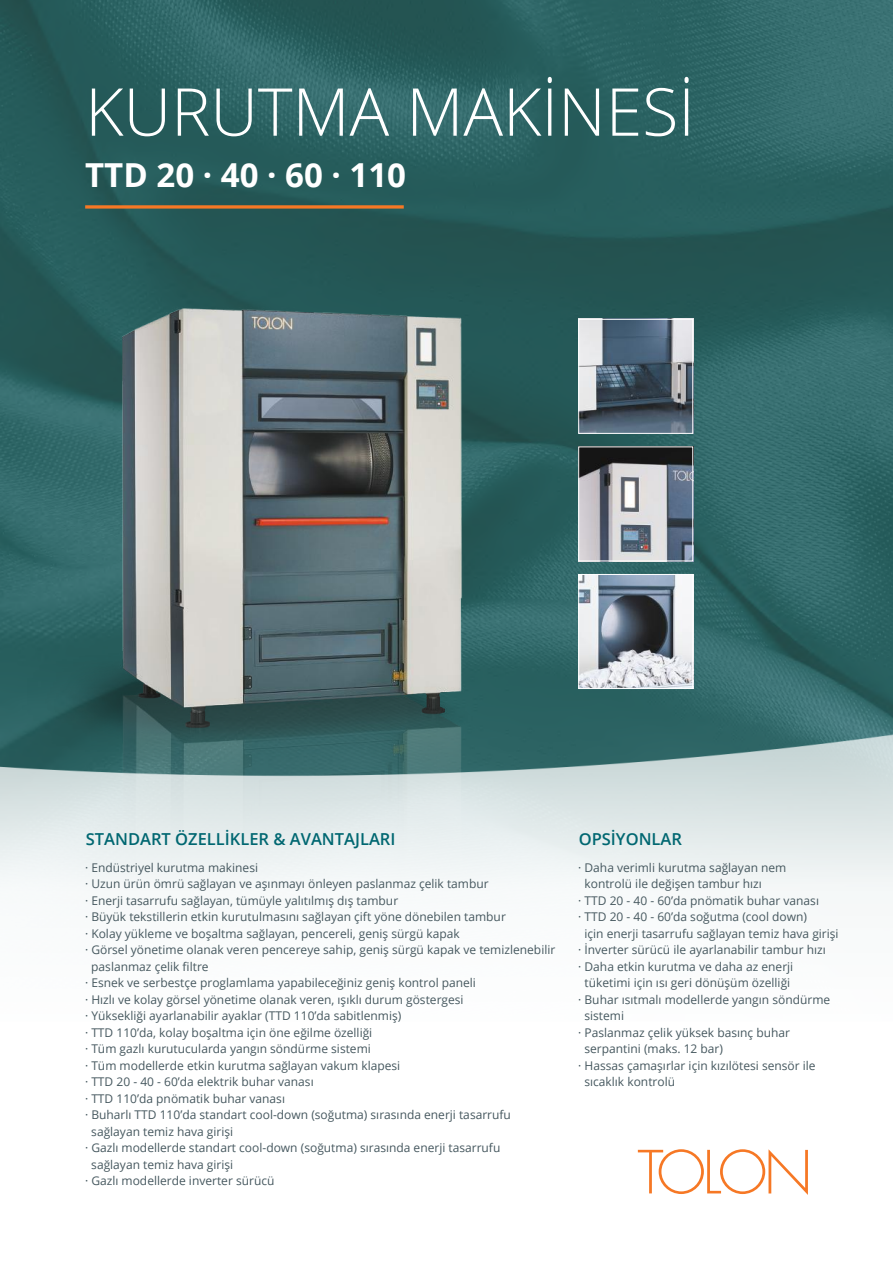
<style>
.page{position:relative;width:893px;height:1263px;background:#fff}
.page>*{position:absolute;margin:0;border:0;box-sizing:border-box;transform-origin:0 0}
.t1{font:300 66.15px "Open Sans";color:#fff}
.t2{font:700 33px "Open Sans";color:#fff}
.t3{font:600 16.5px "Open Sans";color:#006771}
.t4{font:12px "Open Sans";color:#46585f}
</style>
<div class="page">
<img style="left:0;top:0;width:893px;height:731px">
<img style="left:0;top:237px;width:636px;height:494px">
<img style="left:580px;top:576px;width:111px;height:111px">
<div style="left:578px;top:574px;width:115px;height:115px;border:1px solid #fff"></div>
<img style="left:580px;top:448px;width:111px;height:111px">
<div style="left:578px;top:446px;width:115px;height:115px;border:1px solid #fff"></div>
<img style="left:580px;top:321px;width:111px;height:111px">
<div style="left:578px;top:319px;width:115px;height:115px;border:1px solid #fff"></div>
<img style="left:0;top:731px;width:893px;height:422px">
<svg style="left:638px;top:1149px;width:170px;height:46px"></svg>
<svg style="left:85px;top:205px;width:319px;height:4px"></svg>
<h1 class="t1" style="left:85px;top:66px;width:611px">KURUTMA MAKİNESİ</h1>
<h2 class="t2" style="left:85px;top:151px;width:322px">TTD 20 · 40 · 60 · 110</h2>
<h3 class="t3" style="left:86px;top:828px;width:311px">STANDART ÖZELLİKLER &amp; AVANTAJLARI</h3>
<h3 class="t3" style="left:579px;top:828px;width:105px">OPSİYONLAR</h3>
<p class="t4" style="left:85px;top:859px;width:175px">· Endüstriyel kurutma makinesi</p>
<p class="t4" style="left:85px;top:876px;width:405px">· Uzun ürün ömrü sağlayan ve aşınmayı önleyen paslanmaz çelik tambur</p>
<p class="t4" style="left:85px;top:892px;width:315px">· Enerji tasarrufu sağlayan, tümüyle yalıtılmış dış tambur</p>
<p class="t4" style="left:85px;top:909px;width:422px">· Büyük tekstillerin etkin kurutulmasını sağlayan çift yöne dönebilen tambur</p>
<p class="t4" style="left:85px;top:925px;width:376px">· Kolay yükleme ve boşaltma sağlayan, pencereli, geniş sürgü kapak</p>
<p class="t4" style="left:85px;top:942px;width:472px">· Görsel yönetime olanak veren pencereye sahip, geniş sürgü kapak ve temizlenebilir</p>
<p class="t4" style="left:91px;top:958px;width:119px">paslanmaz çelik filtre</p>
<p class="t4" style="left:85px;top:975px;width:392px">· Esnek ve serbestçe proglamlama yapabileceğiniz geniş kontrol paneli</p>
<p class="t4" style="left:85px;top:991px;width:380px">· Hızlı ve kolay görsel yönetime olanak veren, ışıklı durum göstergesi</p>
<p class="t4" style="left:85px;top:1008px;width:318px">· Yüksekliği ayarlanabilir ayaklar (TTD 110’da sabitlenmiş)</p>
<p class="t4" style="left:85px;top:1024px;width:289px">· TTD 110’da, kolay boşaltma için öne eğilme özelliği</p>
<p class="t4" style="left:85px;top:1041px;width:287px">· Tüm gazlı kurutucularda yangın söndürme sistemi</p>
<p class="t4" style="left:85px;top:1057px;width:317px">· Tüm modellerde etkin kurutma sağlayan vakum klapesi</p>
<p class="t4" style="left:85px;top:1074px;width:230px">· TTD 20 - 40 - 60’da elektrik buhar vanası</p>
<p class="t4" style="left:85px;top:1090px;width:201px">· TTD 110’da pnömatik buhar vanası</p>
<p class="t4" style="left:85px;top:1107px;width:427px">· Buharlı TTD 110’da standart cool-down (soğutma) sırasında enerji tasarrufu</p>
<p class="t4" style="left:91px;top:1123px;width:143px">sağlayan temiz hava girişi</p>
<p class="t4" style="left:85px;top:1140px;width:417px">· Gazlı modellerde standart cool-down (soğutma) sırasında enerji tasarrufu</p>
<p class="t4" style="left:91px;top:1156px;width:143px">sağlayan temiz hava girişi</p>
<p class="t4" style="left:85px;top:1173px;width:191px">· Gazlı modellerde inverter sürücü</p>
<p class="t4" style="left:578px;top:859px;width:210px">· Daha verimli kurutma sağlayan nem</p>
<p class="t4" style="left:584px;top:876px;width:179px">kontrolü ile değişen tambur hızı</p>
<p class="t4" style="left:578px;top:892px;width:242px">· TTD 20 - 40 - 60’da pnömatik buhar vanası</p>
<p class="t4" style="left:578px;top:909px;width:230px">· TTD 20 - 40 - 60’da soğutma (cool down)</p>
<p class="t4" style="left:584px;top:925px;width:256px">için enerji tasarrufu sağlayan temiz hava girişi</p>
<p class="t4" style="left:578px;top:942px;width:249px">· İnverter sürücü ile ayarlanabilir tambur hızı</p>
<p class="t4" style="left:578px;top:958px;width:217px">· Daha etkin kurutma ve daha az enerji</p>
<p class="t4" style="left:584px;top:975px;width:207px">tüketimi için ısı geri dönüşüm özelliği</p>
<p class="t4" style="left:578px;top:991px;width:254px">· Buhar ısıtmalı modellerde yangın söndürme</p>
<p class="t4" style="left:584px;top:1008px;width:41px">sistemi</p>
<p class="t4" style="left:578px;top:1024px;width:213px">· Paslanmaz çelik yüksek basınç buhar</p>
<p class="t4" style="left:584px;top:1041px;width:140px">serpantini (maks. 12 bar)</p>
<p class="t4" style="left:578px;top:1057px;width:239px">· Hassas çamaşırlar için kızılötesi sensör ile</p>
<p class="t4" style="left:584px;top:1074px;width:92px">sıcaklık kontrolü</p>
</div>
